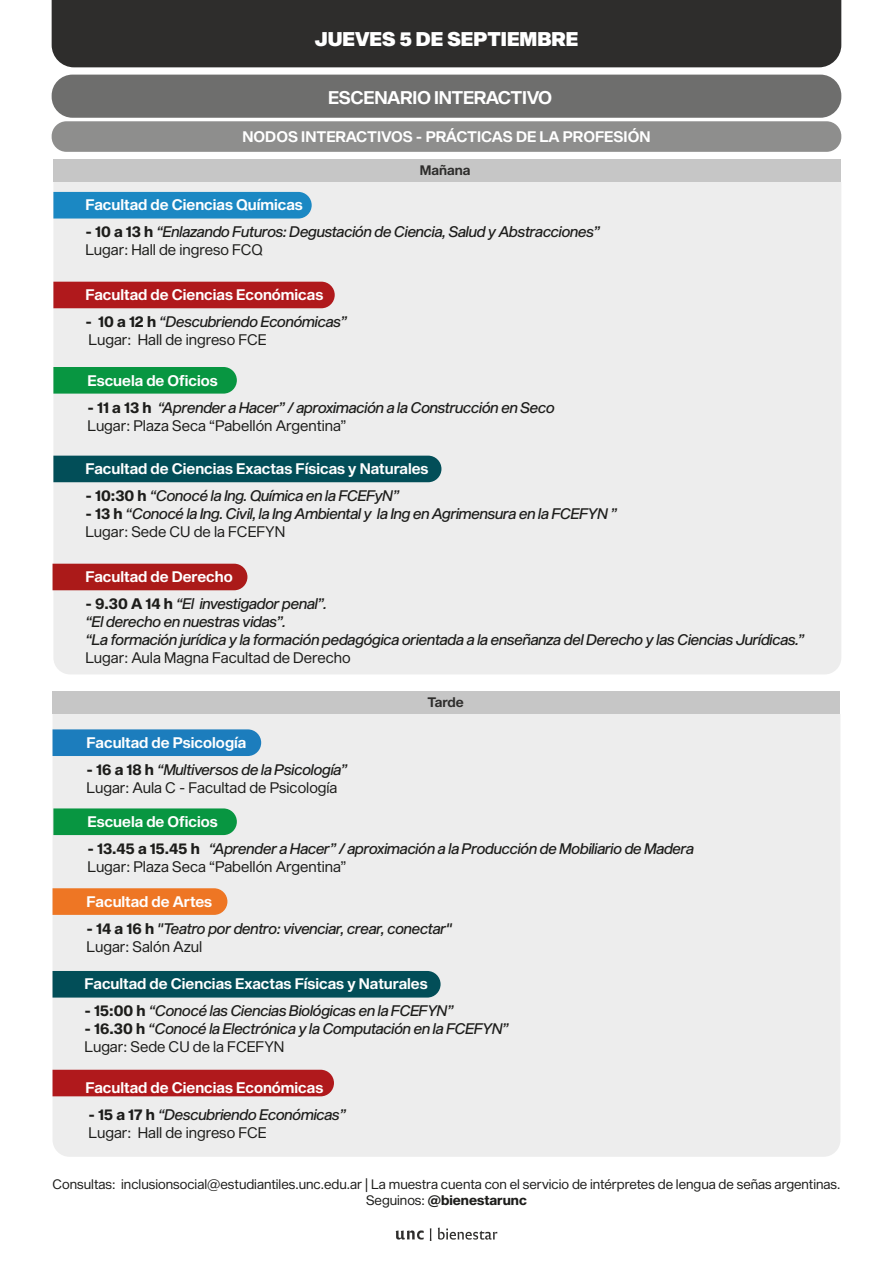
<style>
.page{position:relative;width:893px;height:1263px;background:#fff}
.page>*{position:absolute;margin:0;border:0;box-sizing:border-box;transform-origin:0 0}
.t1{font:19.5px "Sequel Sans Black Head";color:#fff}
.t2{font:18px "Sequel Sans Semi Bold Head";letter-spacing:-.02em;color:#fff}
.t3{font:15px/18px "Sequel Sans Oblique Disp";color:#1d1d1b}
.t4{font:15px "Sequel Sans Semi Bold Head";color:#fff}
.t5{font:15px "Sequel Sans Book Head";color:#1d1d1b}
.t6{font:13.5px "Sequel Sans Book Head";color:#1d1d1b}
.t7{font:13.5px "Sequel Sans Bold Head";color:#1d1d1b}
.t8{font:13.5px "Sequel Sans Semi Bold Head";color:#2e2d2c}
.s1{font-family:"Sequel Sans Bold Head"}
.s2{font-family:"Sequel Sans Book Head"}
</style>
<div class="page">
<div style="left:52px;top:0;width:789px;height:67px;background:#2e2d2c"></div>
<div style="left:53px;top:714px;width:787px;height:443px;background:#ededed"></div>
<svg style="left:53px;top:888px;width:174px;height:27px;background:#ed7929"></svg>
<div style="left:53px;top:729px;width:208px;height:27px;background:#1c7dbd"></div>
<div style="left:53px;top:971px;width:388px;height:26px;background:#024e58"></div>
<div style="left:52px;top:75px;width:789px;height:43px;background:#6e6e6d;border-radius:21px"></div>
<div style="left:52px;top:121px;width:789px;height:31px;background:#8e8e8d;border-radius:15px"></div>
<div style="left:53px;top:182px;width:788px;height:492px;background:#ededed"></div>
<div style="left:53px;top:367px;width:184px;height:27px;background:#089641"></div>
<div style="left:53px;top:192px;width:259px;height:27px;background:#1b88c3"></div>
<div style="left:53px;top:282px;width:282px;height:26px;background:#b0191c"></div>
<div style="left:53px;top:159px;width:788px;height:23px;background:#c6c6c6"></div>
<div style="left:53px;top:456px;width:388px;height:26px;background:#024e58"></div>
<div style="left:53px;top:564px;width:194px;height:26px;background:#ab1a19"></div>
<div style="left:53px;top:1070px;width:281px;height:26px;background:#b0191c"></div>
<div style="left:53px;top:691px;width:787px;height:23px;background:#c6c6c6"></div>
<svg style="left:396px;top:1230px;width:28px;height:9px"></svg>
<svg style="left:430px;top:1228px;width:1px;height:13px"></svg>
<svg style="left:438px;top:1227px;width:59px;height:12px"></svg>
<div style="left:53px;top:808px;width:184px;height:27px;background:#089641"></div>
<h1 class="t1" style="left:315px;top:25px;width:265px">JUEVES 5 DE SEPTIEMBRE</h1>
<p class="t2" style="left:328px;top:84px;width:226px">ESCENARIO INTERACTIVO</p>
<p class="t4" style="left:243px;top:126px;width:409px">NODOS INTERACTIVOS - PRÁCTICAS DE LA PROFESIÓN</p>
<p class="t8" style="left:420px;top:161px;width:52px">Mañana</p>
<p class="t4" style="left:85px;top:194px;width:219px">Facultad de Ciencias Químicas</p>
<p class="t3" style="left:85px;top:223px;width:516px"><span class="s1">- 10 a 13 h</span> “Enlazando Futuros: Degustación de Ciencia, Salud y Abstracciones”</p>
<p class="t5" style="left:85px;top:239px;width:179px">Lugar: Hall de ingreso FCQ</p>
<p class="t4" style="left:85px;top:284px;width:239px">Facultad de Ciencias Económicas</p>
<p class="t3" style="left:85px;top:313px;width:263px"><span class="s1">- 10 a 12 h</span> “Descubriendo Económicas”</p>
<p class="t5" style="left:89px;top:329px;width:180px">Lugar: Hall de ingreso FCE</p>
<p class="t4" style="left:87px;top:370px;width:132px">Escuela de Oficios</p>
<p class="t3" style="left:87px;top:399px;width:469px"><span class="s1">- 11 a 13 h</span> “Aprender a Hacer” / aproximación a la Construcción en Seco</p>
<p class="t5" style="left:87px;top:415px;width:261px">Lugar: Plaza Seca “Pabellón Argentina”</p>
<p class="t4" style="left:85px;top:458px;width:345px">Facultad de Ciencias Exactas Físicas y Naturales</p>
<p class="t3" style="left:85px;top:487px;width:315px"><span class="s1">- 10:30 h</span> “Conocé la Ing. Química en la FCEFyN”</p>
<p class="t3" style="left:85px;top:505px;width:533px"><span class="s1">- 13 h</span> “Conocé la Ing. Civil, la Ing Ambiental y la Ing en Agrimensura en la FCEFYN ”</p>
<p class="t5" style="left:85px;top:521px;width:201px">Lugar: Sede CU de la FCEFYN</p>
<p class="t4" style="left:85px;top:566px;width:149px">Facultad de Derecho</p>
<p class="t3" style="left:85px;top:595px;width:720px"><span class="s1">- 9.30 A 14 h</span> “El investigador penal”.<br>“El derecho en nuestras vidas”.<br>“La formación jurídica y la formación pedagógica orientada a la enseñanza del Derecho y las Ciencias Jurídicas.”</p>
<p class="t5" style="left:85px;top:647px;width:267px">Lugar: Aula Magna Facultad de Derecho</p>
<p class="t4" style="left:87px;top:732px;width:161px">Facultad de Psicología</p>
<p class="t3" style="left:87px;top:762px;width:262px"><span class="s1">- 16 a 18 h</span> “Multiversos de la Psicología”</p>
<p class="t5" style="left:87px;top:777px;width:252px">Lugar: Aula C - Facultad de Psicología</p>
<p class="t8" style="left:427px;top:693px;width:38px">Tarde</p>
<p class="t4" style="left:87px;top:811px;width:132px">Escuela de Oficios</p>
<p class="t3" style="left:87px;top:841px;width:608px"><span class="s1">- 13.45 a 15.45 h</span> “Aprender a Hacer” / aproximación a la Producción de Mobiliario de Madera</p>
<p class="t5" style="left:87px;top:856px;width:261px">Lugar: Plaza Seca “Pabellón Argentina”</p>
<p class="t4" style="left:87px;top:891px;width:127px">Facultad de Artes</p>
<p class="t3" style="left:87px;top:920px;width:367px"><span class="s1">- 14 a 16 h</span> "Teatro por dentro: vivenciar, crear, conectar"</p>
<p class="t5" style="left:87px;top:936px;width:117px">Lugar: Salón Azul</p>
<p class="t4" style="left:85px;top:973px;width:345px">Facultad de Ciencias Exactas Físicas y Naturales</p>
<p class="t3" style="left:85px;top:1002px;width:371px"><span class="s1">- 15:00 h</span> “Conocé las Ciencias Biológicas en la FCEFYN”</p>
<p class="t3" style="left:85px;top:1020px;width:426px"><span class="s1">- 16.30 h</span> “Conocé la Electrónica y la Computación en la FCEFYN”</p>
<p class="t5" style="left:85px;top:1036px;width:201px">Lugar: Sede CU de la FCEFYN</p>
<p class="t4" style="left:85px;top:1076px;width:239px">Facultad de Ciencias Económicas</p>
<p class="t3" style="left:89px;top:1106px;width:259px"><span class="s1">- 15 a 17 h</span> “Descubriendo Económicas”</p>
<p class="t5" style="left:89px;top:1121px;width:180px">Lugar: Hall de ingreso FCE</p>
<p class="t6" style="left:53px;top:1174px;width:789px">Consultas: inclusionsocial@estudiantiles.unc.edu.ar | La muestra cuenta con el servicio de intérpretes de lengua de señas argentinas.</p>
<p class="t7" style="left:366px;top:1190px;width:162px"><span class="s2">Seguinos:</span> @bienestarunc</p>
</div>
